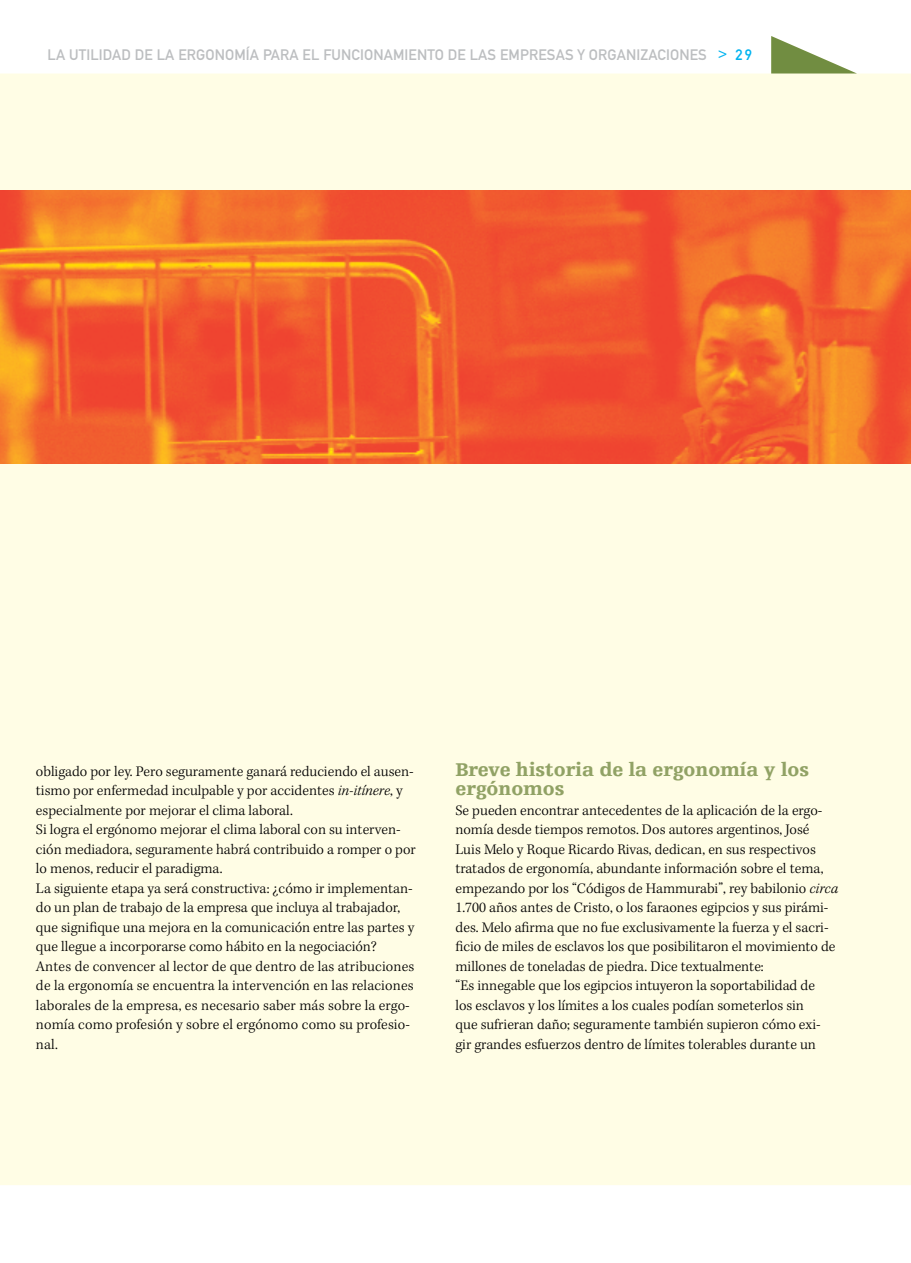
<style>
.page{position:relative;width:911px;height:1263px;background:#fff}
.page>*{position:absolute;margin:0;border:0;box-sizing:border-box;transform-origin:0 0}
.t1{font:900 19.5px/19.5px "Egyptienne F";color:#91a265}
.t2{font:300 15px/19.5px "Kepler Std";color:#000}
.t3{font:15px "DIN Mittelschrift";letter-spacing:.01em;color:#bcbec0}
.s1{color:#00b3f0}
.s2{font-style:italic}
</style>
<div class="page">
<div style="left:0;top:73px;width:911px;height:1112px;background:#fffde5"></div>
<svg style="left:771px;top:36px;width:86px;height:38px"></svg>
<img style="left:0;top:191px;width:911px;height:273px">
<p class="t3" style="left:48px;top:46px;width:706px">LA UTILIDAD DE LA ERGONOMÍA PARA EL FUNCIONAMIENTO DE LAS EMPRESAS Y ORGANIZACIONES <span class="s1">&gt; 29</span></p>
<p class="t2" style="left:36px;top:762px;width:381px">obligado por ley. Pero seguramente ganará reduciendo el ausen&shy;tismo por enfermedad inculpable y por accidentes <span class="s2">in-itínere</span>, y especialmente por mejorar el clima laboral.<br>Si logra el ergónomo mejorar el clima laboral con su interven&shy;ción mediadora, seguramente habrá contribuido a romper o por lo menos, reducir el paradigma.<br>La siguiente etapa ya será constructiva: ¿cómo ir implementan&shy;do un plan de trabajo de la empresa que incluya al trabajador, que signifique una mejora en la comunicación entre las partes y que llegue a incorporarse como hábito en la negociación?<br>Antes de convencer al lector de que dentro de las atribuciones de la ergonomía se encuentra la intervención en las relaciones laborales de la empresa, es necesario saber más sobre la ergo&shy;nomía como profesión y sobre el ergónomo como su profesio&shy;nal.</p>
<h1 class="t1" style="left:455px;top:760px;width:355px">Breve historia de la ergonomía y los ergónomos</h1>
<p class="t2" style="left:455px;top:801px;width:384px">Se pueden encontrar antecedentes de la aplicación de la ergo&shy;nomía desde tiempos remotos. Dos autores argentinos, José Luis Melo y Roque Ricardo Rivas, dedican, en sus respectivos tratados de ergonomía, abundante información sobre el tema, empezando por los “Códigos de Hammurabi”, rey babilonio <span class="s2">circa </span>1.700 años antes de Cristo, o los faraones egipcios y sus pirámi&shy;des. Melo afirma que no fue exclusivamente la fuerza y el sacri&shy;ficio de miles de esclavos los que posibilitaron el movimiento de millones de toneladas de piedra. Dice textualmente:<br>“Es innegable que los egipcios intuyeron la soportabilidad de<br>los esclavos y los límites a los cuales podían someterlos sin<br>que sufrieran daño; seguramente también supieron cómo exi&shy;gir grandes esfuerzos dentro de límites tolerables durante un</p>
</div>
